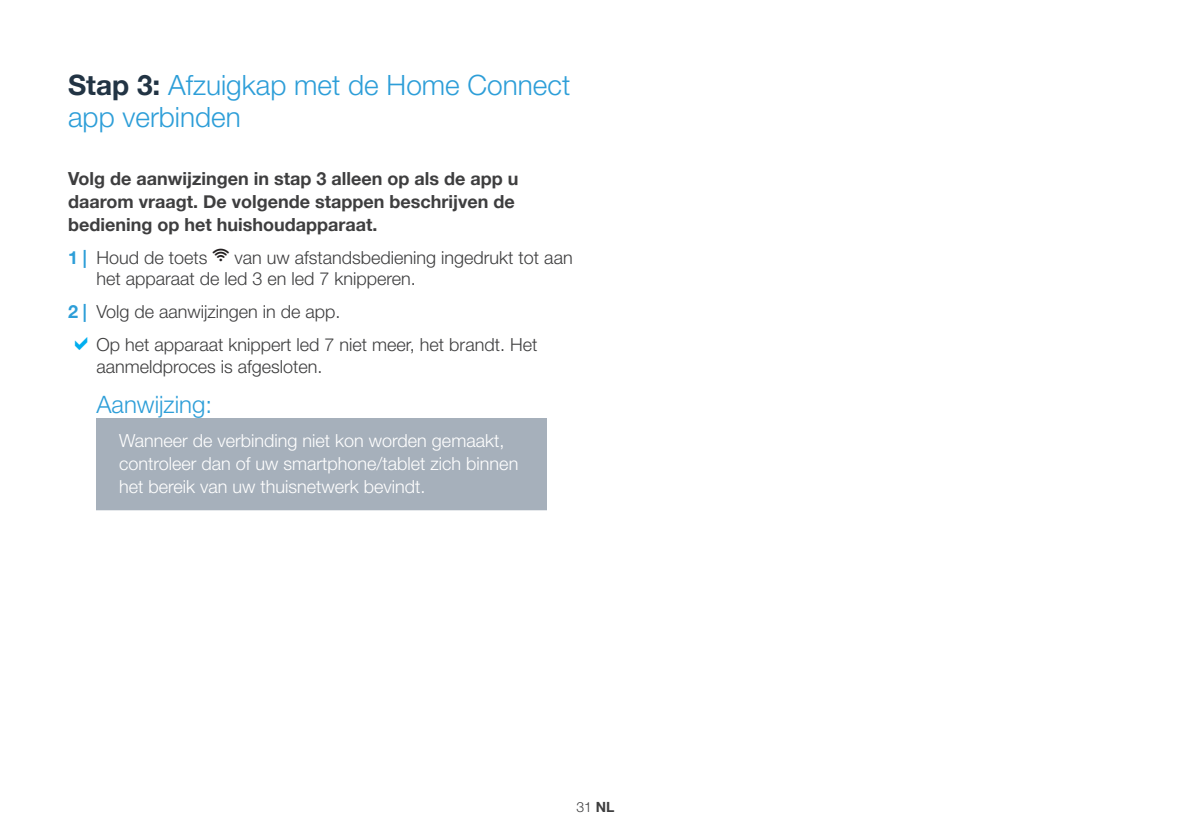
<style>
.page{position:relative;width:1191px;height:840px;background:#fff}
.page>*{position:absolute;margin:0;border:0;box-sizing:border-box;transform-origin:0 0}
.t1{font:300 28px/32px "Helvetica Neue";color:#2d9ed8}
.t2{font:300 24px "Helvetica Neue";color:#2d9ed8}
.t3{font:300 18px/21.6px "Helvetica Neue";color:#3e3e3f}
.t4{font:300 18px/23px "Helvetica Neue";color:#fff}
.t5{font:700 18px/23px "Helvetica Neue";color:#3e3e3f}
.t6{font:300 14px "Helvetica Neue";color:#3e3e3f}
.s1{font-weight:700;color:#223444}
.s2{font-weight:700;color:#2d9ed8}
.s3{font-weight:700}
</style>
<div class="page">
<div style="left:96px;top:418px;width:451px;height:97px;background:#a6b0bb"></div>
<div style="left:45px;top:510px;width:547px;height:10px;background:#fff"></div>
<h1 class="t1" style="left:68px;top:67px;width:504px"><span class="s1">Stap 3:</span> Afzuigkap met de Home Connect app verbinden</h1>
<p class="t5" style="left:68px;top:167px;width:452px">Volg de aanwijzingen in stap 3 alleen op als de app u daarom vraagt. De volgende stappen beschrijven de bediening op het huishoudapparaat.</p>
<p class="t3" style="left:96px;top:245px;width:478px;text-indent:-28px"><span class="s2">1 |</span> Houd de toets <sup>D</sup> van uw afstandsbediening ingedrukt tot aan het apparaat de led 3 en led 7 knipperen.</p>
<p class="t3" style="left:96px;top:294px;width:442px;line-height:33px;text-indent:-28px"><span class="s2">2 |</span> Volg de aanwijzingen in de app.<br>Op het apparaat knippert led 7 niet meer, het brandt. Het</p>
<p class="t3" style="left:96px;top:354px;width:228px">aanmeldproces is afgesloten.</p>
<h2 class="t2" style="left:96px;top:384px;width:117px">Aanwijzing:</h2>
<p class="t4" style="left:119px;top:427px;width:401px">Wanneer de verbinding niet kon worden gemaakt, controleer dan of uw smartphone/tablet zich binnen het bereik van uw thuisnetwerk bevindt.</p>
<p class="t6" style="left:576px;top:794px;width:40px">31 <span class="s3">NL</span></p>
</div>
